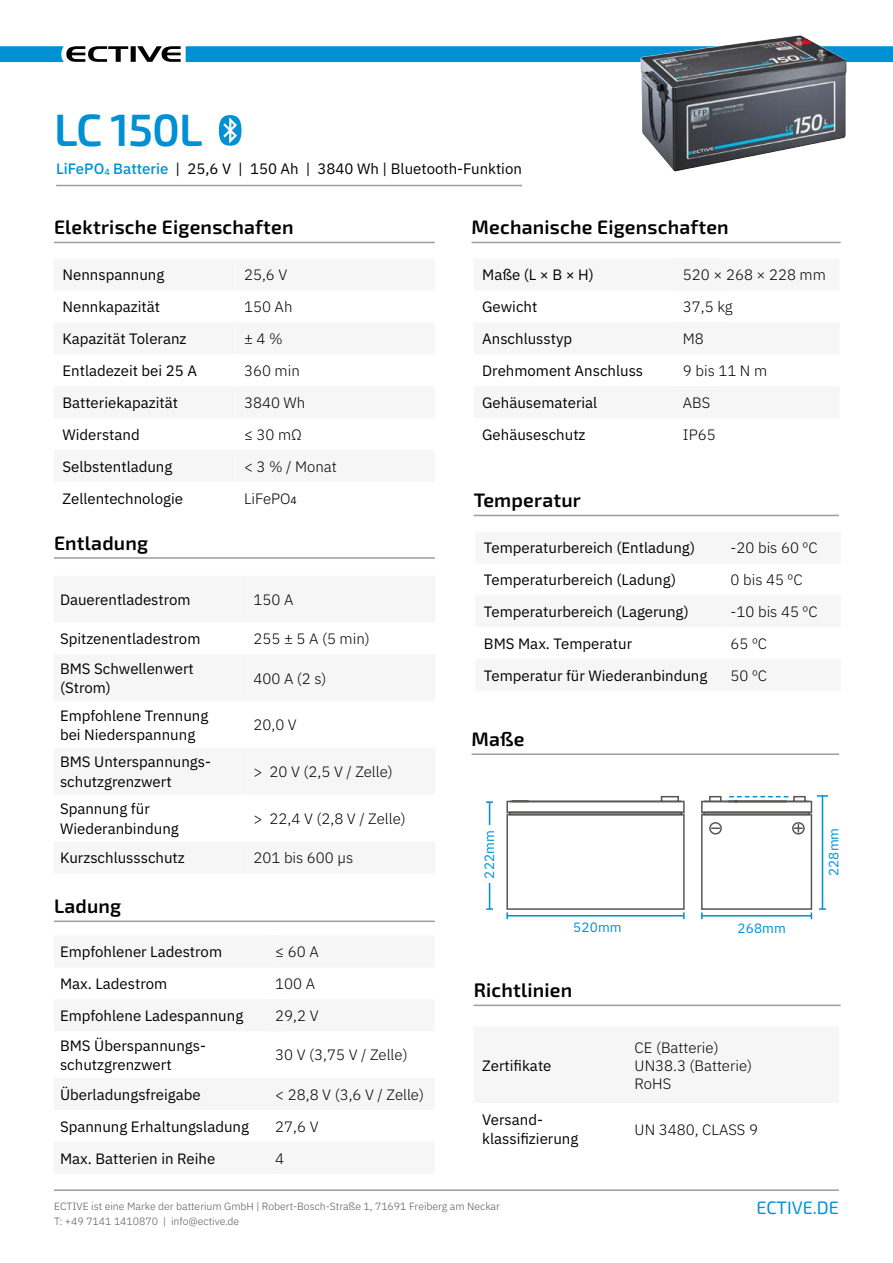
<style>
.page{position:relative;width:893px;height:1263px;background:#fff}
.page>*{position:absolute;margin:0;border:0;box-sizing:border-box;transform-origin:0 0}
.t1{font:600 45.3px "Exo 2";letter-spacing:-.02em;color:#0090d4}
.t2{font:600 19.5px "Exo 2";letter-spacing:.01em;color:#000}
.t3{font:18px "Exo 2";color:#0090d4}
.t4{font:15px/32px "IBM Plex Sans";color:#000}
.t5{font:300 15px/32px "IBM Plex Sans";color:#000}
.t6{font:13.5px "IBM Plex Sans";letter-spacing:.01em;color:#0090d4}
.t7{font:300 10.5px/15px "IBM Plex Sans";color:#575756}
.s1{font-weight:500;color:#0090d4}
.s2{font-weight:400;font-size:10.5px}
</style>
<div class="page">
<hr style="left:54px;top:242px;width:381px;height:1px;background:#9d9d9c">
<hr style="left:472px;top:242px;width:369px;height:1px;background:#9d9d9c">
<hr style="left:474px;top:515px;width:365px;height:1px;background:#9d9d9c">
<hr style="left:54px;top:920px;width:381px;height:2px;background:#9d9d9c">
<hr style="left:54px;top:557px;width:381px;height:2px;background:#9d9d9c">
<hr style="left:472px;top:753px;width:367px;height:2px;background:#9d9d9c">
<hr style="left:474px;top:1005px;width:367px;height:1px;background:#9d9d9c">
<svg style="left:0;top:46px;width:181px;height:16px"></svg>
<div style="left:186px;top:46px;width:707px;height:16px;background:#0090d4"></div>
<hr style="left:54px;top:1189px;width:785px;height:2px;background:#9d9d9c">
<svg style="left:219px;top:115px;width:22px;height:31px"></svg>
<hr style="left:56px;top:185px;width:466px;height:1px;background:#9d9d9c">
<img style="left:640px;top:35px;width:206px;height:137px">
<svg style="left:506px;top:795px;width:179px;height:124px"></svg>
<svg style="left:701px;top:795px;width:127px;height:124px"></svg>
<hr style="left:489px;top:802px;width:1px;height:107px;background:#008fd1">
<svg style="left:486px;top:801px;width:7px;height:2px"></svg>
<svg style="left:486px;top:908px;width:7px;height:2px"></svg>
<div style="left:484px;top:825px;width:17px;height:58px;background:#fff"></div>
<div style="left:709px;top:796px;width:13px;height:6px;border:2px solid #575756"></div>
<h1 class="t1" style="left:54px;top:103px;width:150px">LC 150L</h1>
<p class="t4" style="left:56px;top:151px;width:467px"><span class="s1">LiFePO</span><sub>4</sub> <span class="s1">Batterie</span> | 25,6 V | 150 Ah | 3840 Wh | Bluetooth-Funktion</p>
<h2 class="t2" style="left:54px;top:216px;width:241px">Elektrische Eigenschaften</h2>
<h2 class="t2" style="left:472px;top:216px;width:259px">Mechanische Eigenschaften</h2>
<p class="t4" style="left:63px;top:258px;width:136px">Nennspannung<br>Nennkapazität<br>Kapazität Toleranz<br>Entladezeit bei 25 A<br>Batteriekapazität<br>Widerstand<br>Selbstentladung<br>Zellentechnologie</p>
<p class="t4" style="left:482px;top:258px;width:163px">Maße (L × B × H)<br>Gewicht<br>Anschlusstyp<br>Drehmoment Anschluss<br>Gehäusematerial<br>Gehäuseschutz</p>
<p class="t4" style="left:484px;top:531px;width:225px">Temperaturbereich (Entladung)<br>Temperaturbereich (Ladung)<br>Temperaturbereich (Lagerung)<br>BMS Max. Temperatur<br>Temperatur für Wiederanbindung</p>
<p class="t5" style="left:244px;top:258px;width:94px">25,6 V<br>150 Ah<br>± 4 %<br>360 min<br>3840 Wh<br>≤ 30 mΩ<br>&lt; 3 % / Monat<br>LiFePO<span class="s2">4</span></p>
<p class="t5" style="left:683px;top:258px;width:144px">520 × 268 × 228 mm<br>37,5 kg<br>M8<br>9 bis 11 N m<br>ABS<br>IP65</p>
<p class="t5" style="left:730px;top:531px;width:89px">-20 bis 60 ºC<br>0 bis 45 ºC -10 bis 45 ºC<br>65 ºC<br>50 ºC</p>
<h2 class="t2" style="left:474px;top:489px;width:109px">Temperatur</h2>
<h2 class="t2" style="left:54px;top:531px;width:96px">Entladung</h2>
<p class="t4" style="left:60px;top:582px;width:132px">Dauerentladestrom</p>
<p class="t4" style="left:60px;top:623px;width:142px;line-height:29.5px">Spitzenentladestrom<br>BMS Schwellenwert</p>
<p class="t4" style="left:60px;top:673px;width:150px;line-height:27.3px">(Strom)<br>Empfohlene Trennung</p>
<p class="t4" style="left:60px;top:720px;width:153px;line-height:27.3px">bei Niederspannung<br>BMS Unterspannungs-</p>
<p class="t4" style="left:60px;top:767px;width:113px;line-height:27.3px">schutzgrenzwert<br>Spannung für</p>
<p class="t4" style="left:60px;top:812px;width:126px;line-height:29.5px">Wiederanbindung<br>Kurzschlussschutz</p>
<p class="t5" style="left:253px;top:582px;width:41px">150 A</p>
<p class="t5" style="left:253px;top:622px;width:118px">255 ± 5 A (5 min)</p>
<p class="t5" style="left:253px;top:661px;width:75px">400 A (2 s)</p>
<p class="t5" style="left:253px;top:708px;width:45px">20,0 V</p>
<p class="t5" style="left:253px;top:754px;width:141px">&gt; 20 V (2,5 V / Zelle)</p>
<p class="t5" style="left:253px;top:801px;width:154px">&gt; 22,4 V (2,8 V / Zelle)</p>
<p class="t5" style="left:253px;top:841px;width:101px">201 bis 600 μs</p>
<h2 class="t2" style="left:472px;top:728px;width:55px">Maße</h2>
<p class="t6" style="left:823px;top:876px;width:50px;rotate:-90deg">228mm</p>
<p class="t6" style="left:479px;top:878px;width:50px;rotate:-90deg">222mm</p>
<h2 class="t2" style="left:54px;top:895px;width:69px">Ladung</h2>
<p class="t4" style="left:60px;top:935px;width:185px">Empfohlener Ladestrom<br>Max. Ladestrom<br>Empfohlene Ladespannung</p>
<p class="t4" style="left:60px;top:1034px;width:147px;line-height:19.5px">BMS Überspannungs&shy;schutzgrenzwert</p>
<p class="t4" style="left:60px;top:1077px;width:191px">Überladungsfreigabe<br>Spannung Erhaltungsladung<br>Max. Batterien in Reihe</p>
<p class="t5" style="left:275px;top:935px;width:45px">≤ 60 A<br>100 A<br>29,2 V</p>
<p class="t5" style="left:275px;top:1038px;width:134px">30 V (3,75 V / Zelle)</p>
<p class="t5" style="left:275px;top:1077px;width:150px">&lt; 28,8 V (3,6 V / Zelle)<br>27,6 V<br>4</p>
<p class="t6" style="left:573px;top:917px;width:50px">520mm</p>
<p class="t6" style="left:738px;top:917px;width:50px">268mm</p>
<h2 class="t2" style="left:474px;top:979px;width:100px">Richtlinien</h2>
<p class="t4" style="left:482px;top:1048px;width:71px">Zertifikate</p>
<p class="t5" style="left:635px;top:1037px;width:119px;line-height:18px">CE (Batterie)<br>UN38.3 (Batterie)<br>RoHS</p>
<p class="t4" style="left:482px;top:1108px;width:98px;line-height:19.5px">Versand&shy;klassifizierung</p>
<p class="t5" style="left:635px;top:1112px;width:125px">UN 3480, CLASS 9</p>
<p class="t7" style="left:54px;top:1198px;width:447px">ECTIVE ist eine Marke der batterium GmbH | Robert-Bosch-Straße 1, 71691 Freiberg am Neckar<br>T: +49 7141 1410870 | info@ective.de</p>
<p class="t3" style="left:756px;top:1197px;width:84px">ECTIVE.DE</p>
</div>
